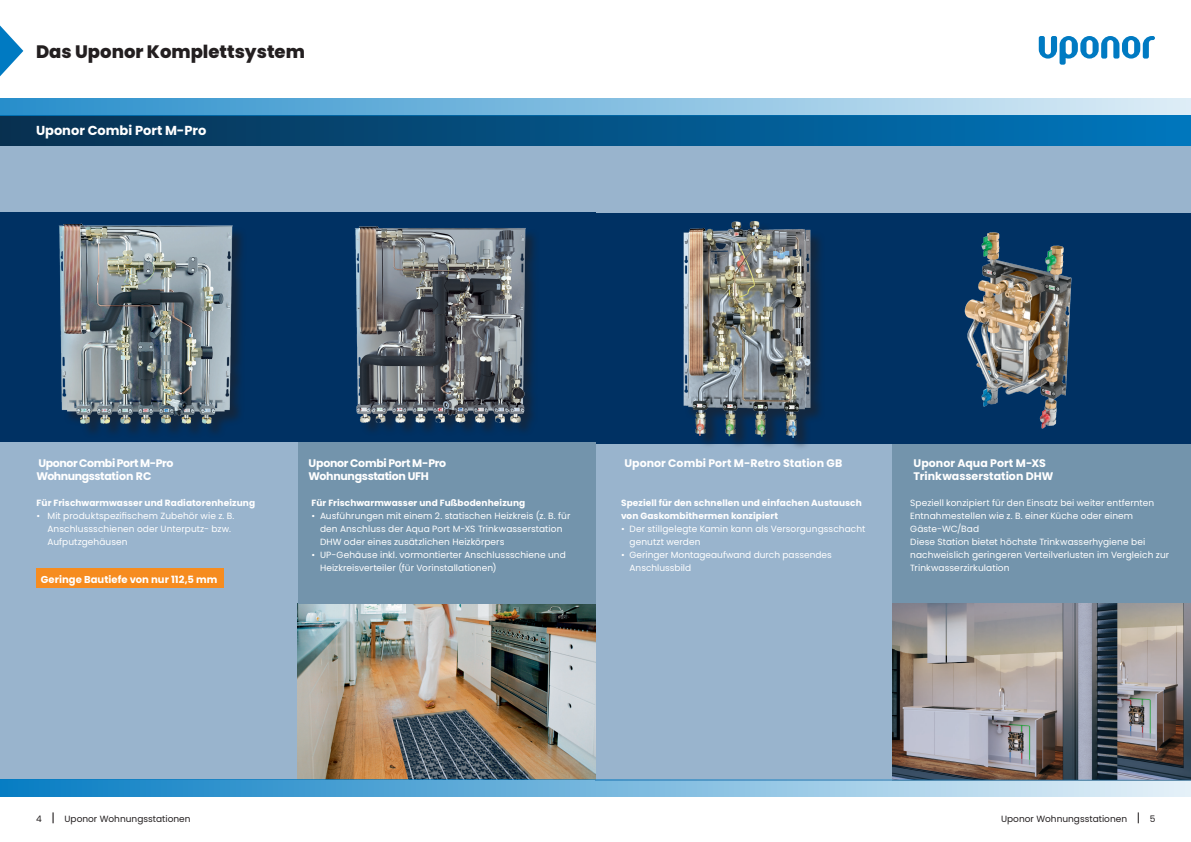
<style>
.page{position:relative;width:1191px;height:842px;background:#fff}
.page>*{position:absolute;margin:0;border:0;box-sizing:border-box;transform-origin:0 0}
.t1{font:800 18px "Poppins";color:#231f20}
.t2{font:700 13px "Poppins";color:#fff}
.t3{font:700 11px/13.2px "Poppins";letter-spacing:-.015em;color:#fff}
.t4{font:700 11px/13.2px "Poppins";letter-spacing:-.04em;color:#fff}
.t5{font:700 10px "Poppins";letter-spacing:.005em;color:#fff}
.t6{font:9px/13px "Poppins";letter-spacing:.01em;color:#fff}
.t7{font:700 9px/13px "Poppins";letter-spacing:.01em;color:#fff}
.t8{font:9px "Poppins";color:#231f20}
.s1{font-size:12px}
</style>
<div class="page">
<svg style="left:1038px;top:36px;width:117px;height:29px"></svg>
<div style="left:595px;top:442px;width:298px;height:338px;background:#99b4cd"></div>
<div style="left:893px;top:442px;width:298px;height:338px;background:#7394ac"></div>
<div style="left:0;top:115px;width:1191px;height:31px;background:linear-gradient(to right,#083050,#0077be)"></div>
<div style="left:0;top:98px;width:1191px;height:17px;background:linear-gradient(to right,#278ecb,#deedf7)"></div>
<div style="left:0;top:421px;width:298px;height:359px;background:#99b4cd"></div>
<div style="left:0;top:146px;width:1191px;height:81px;background:#99b4cd"></div>
<div style="left:595px;top:213px;width:596px;height:230px;background:#003163"></div>
<div style="left:0;top:213px;width:595px;height:229px;background:#003163"></div>
<img style="left:298px;top:604px;width:297px;height:176px">
<div style="left:298px;top:442px;width:297px;height:162px;background:#7394ac"></div>
<div style="left:356px;top:227px;width:183px;height:210px;background:#231f20;opacity:.54"></div>
<img style="left:354px;top:226px;width:176px;height:202px">
<div style="left:684px;top:223px;width:141px;height:228px;background:#231f20;opacity:.54"></div>
<img style="left:683px;top:221px;width:136px;height:220px">
<div style="left:36px;top:568px;width:188px;height:20px;background:#f68c1f"></div>
<img style="left:893px;top:604px;width:298px;height:176px">
<img style="left:964px;top:232px;width:108px;height:197px">
<svg style="left:0;top:26px;width:23px;height:50px"></svg>
<img style="left:58px;top:223px;width:183px;height:207px">
<div style="left:0;top:780px;width:1191px;height:17px;background:linear-gradient(to right,#067dc3,#e5f1f8)"></div>
<h1 class="t1" style="left:36px;top:41px;width:270px">Das Uponor Komplettsystem</h1>
<h2 class="t2" style="left:36px;top:123px;width:172px">Uponor Combi Port M-Pro</h2>
<p class="t4" style="left:36px;top:456px;width:138px">Uponor Combi Port M-Pro<br>Wohnungsstation RC</p>
<p class="t3" style="left:309px;top:456px;width:139px">Uponor Combi Port M-Pro<br>Wohnungsstation UFH</p>
<p class="t3" style="left:624px;top:456px;width:219px">Uponor Combi Port M-Retro Station GB</p>
<p class="t3" style="left:913px;top:456px;width:141px">Uponor Aqua Port M-XS<br>Trinkwasserstation DHW</p>
<p class="t7" style="left:621px;top:496px;width:242px">Speziell für den schnellen und einfachen Austausch von Gaskombithermen konzipiert</p>
<p class="t6" style="left:629px;top:522px;width:237px;text-indent:-9px">• Der stillgelegte Kamin kann als Versorgungsschacht genutzt werden</p>
<p class="t6" style="left:629px;top:548px;width:204px;text-indent:-9px">• Geringer Montageaufwand durch passendes<br>Anschlussbild</p>
<p class="t7" style="left:311px;top:496px;width:215px">Für Frischwarmwasser und Fußbodenheizung</p>
<p class="t6" style="left:320px;top:509px;width:252px;text-indent:-9px">• Ausführungen mit einem 2. statischen Heizkreis (z. B. für den Anschluss der Aqua Port M-XS Trinkwasserstation<br>DHW oder eines zusätzlichen Heizkörpers</p>
<p class="t6" style="left:320px;top:548px;width:247px;text-indent:-9px">• UP-Gehäuse inkl. vormontierter Anschlussschiene und<br>Heizkreisverteiler (für Vorinstallationen)</p>
<p class="t7" style="left:37px;top:496px;width:220px">Für Frischwarmwasser und Radiatorenheizung</p>
<p class="t6" style="left:47px;top:509px;width:188px;text-indent:-11px">• Mit produktspezifischem Zubehör wie z. B.<br>Anschlussschienen oder Unterputz- bzw.<br>Aufputzgehäusen</p>
<p class="t6" style="left:910px;top:496px;width:260px">Speziell konzipiert für den Einsatz bei weiter entfernten Entnahmestellen wie z. B. einer Küche oder einem Gäste-WC/Bad<br>Diese Station bietet höchste Trinkwasserhygiene bei nachweislich geringeren Verteilverlusten im Vergleich zur Trinkwasserzirkulation</p>
<p class="t5" style="left:41px;top:574px;width:178px">Geringe Bautiefe von nur 112,5 mm</p>
<p class="t8" style="left:36px;top:814px;width:156px">4 <span class="s1">|</span> Uponor Wohnungsstationen</p>
<p class="t8" style="left:1001px;top:814px;width:156px">Uponor Wohnungsstationen <span class="s1">|</span> 5</p>
</div>
